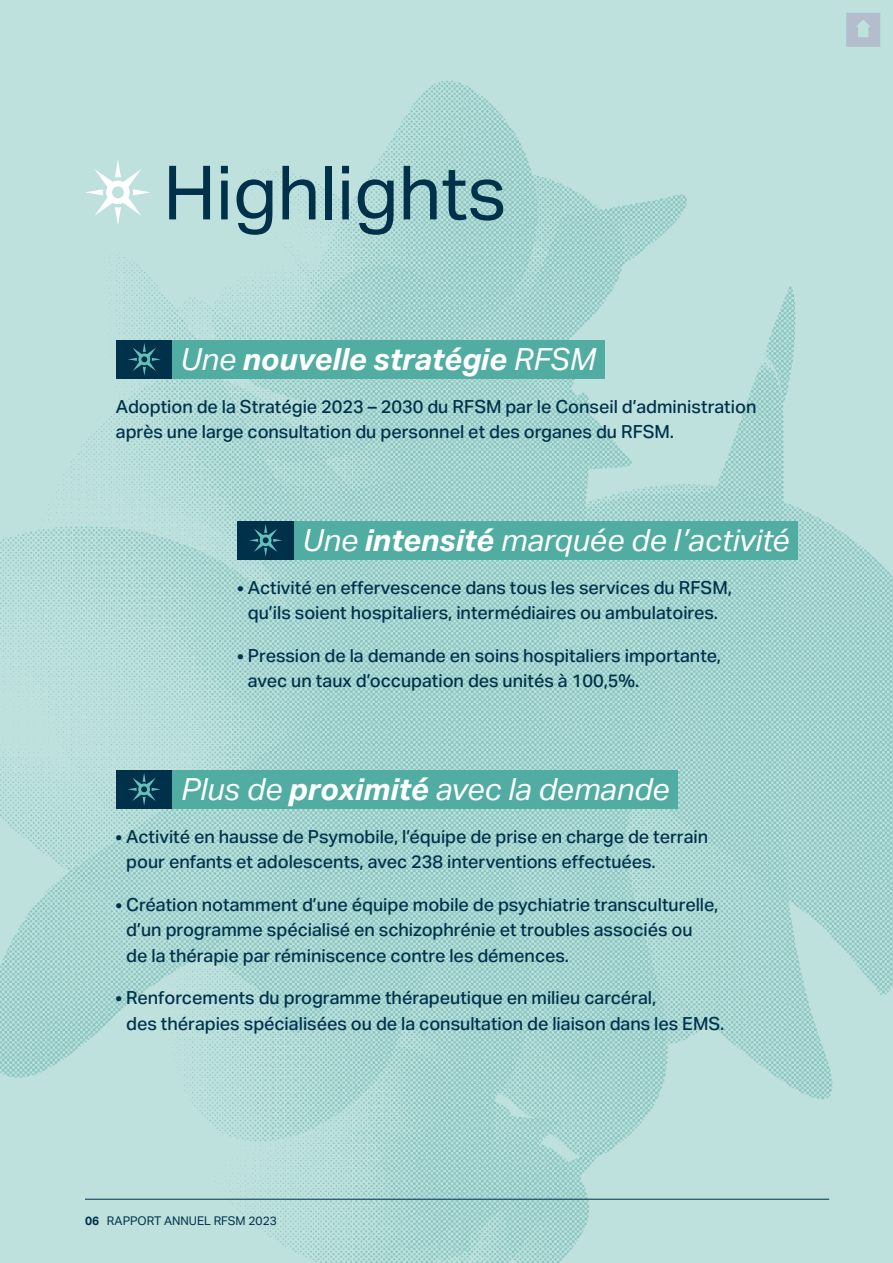
<style>
.page{position:relative;width:893px;height:1263px;background:#bee1de}
.page>*{position:absolute;margin:0;border:0;box-sizing:border-box;transform-origin:0 0}
.t1{font:75px "Aktiv Grotesk";color:#00314a}
.t2{font:italic 30.45px "Aktiv Grotesk";color:#fff}
.t3{font:italic 700 30.45px "Aktiv Grotesk";color:#fff}
.t4{font:500 18px/25.5px "Aktiv Grotesk";color:#00314a}
.t5{font:12px "Aktiv Grotesk";color:#00314a}
.s1{font-weight:400}
.s2{font-weight:700}
</style>
<div class="page">
<img style="left:0;top:81px;width:893px;height:1182px">
<svg style="left:85px;top:159px;width:66px;height:66px"></svg>
<hr style="left:85px;top:1199px;width:744px;height:1px;background:#00314a">
<div style="left:116px;top:340px;width:57px;height:39px;background:#00314a"></div>
<svg style="left:128px;top:343px;width:33px;height:33px"></svg>
<div style="left:172px;top:340px;width:432px;height:39px;background:#51ada1"></div>
<div style="left:116px;top:770px;width:57px;height:39px;background:#00314a"></div>
<svg style="left:128px;top:773px;width:32px;height:33px"></svg>
<div style="left:173px;top:770px;width:505px;height:39px;background:#51ada1"></div>
<div style="left:237px;top:521px;width:57px;height:39px;background:#00314a"></div>
<svg style="left:249px;top:524px;width:33px;height:33px"></svg>
<div style="left:294px;top:521px;width:504px;height:39px;background:#51ada1"></div>
<svg style="left:846px;top:13px;width:34px;height:34px"></svg>
<h1 class="t1" style="left:163px;top:150px;width:345px">Highlights</h1>
<h2 class="t3" style="left:181px;top:342px;width:417px"><span class="s1">Une</span> nouvelle stratégie <span class="s1">RFSM</span></h2>
<p class="t4" style="left:116px;top:394px;width:642px">Adoption de la Stratégie 2023 – 2030 du RFSM par le Conseil d’administration après une large consultation du personnel et des organes du RFSM.</p>
<h2 class="t2" style="left:303px;top:523px;width:488px">Une <span class="s2">intensité</span> marquée de l’activité</h2>
<p class="t4" style="left:237px;top:575px;width:496px;text-align:center">• Activité en effervescence dans tous les services du RFSM, qu’ils soient hospitaliers, intermédiaires ou ambulatoires.</p>
<p class="t4" style="left:248px;top:643px;width:475px;text-indent:-11px">• Pression de la demande en soins hospitaliers importante, avec un taux d’occupation des unités à 100,5%.</p>
<h2 class="t2" style="left:181px;top:772px;width:490px">Plus de <span class="s2">proximité</span> avec la demande</h2>
<p class="t4" style="left:126px;top:824px;width:583px;text-indent:-11px">• Activité en hausse de Psymobile, l’équipe de prise en charge de terrain pour enfants et adolescents, avec 238 interventions effectuées.</p>
<p class="t4" style="left:126px;top:892px;width:594px;text-indent:-11px">• Création notamment d’une équipe mobile de psychiatrie transculturelle, d’un programme spécialisé en schizophrénie et troubles associés ou<br>de la thérapie par réminiscence contre les démences.</p>
<p class="t4" style="left:126px;top:985px;width:599px;text-indent:-11px">• Renforcements du programme thérapeutique en milieu carcéral,<br>des thérapies spécialisées ou de la consultation de liaison dans les EMS.</p>
<p class="t5" style="left:85px;top:1214px;width:193px"><span class="s2">06</span> RAPPORT ANNUEL RFSM 2023</p>
</div>
